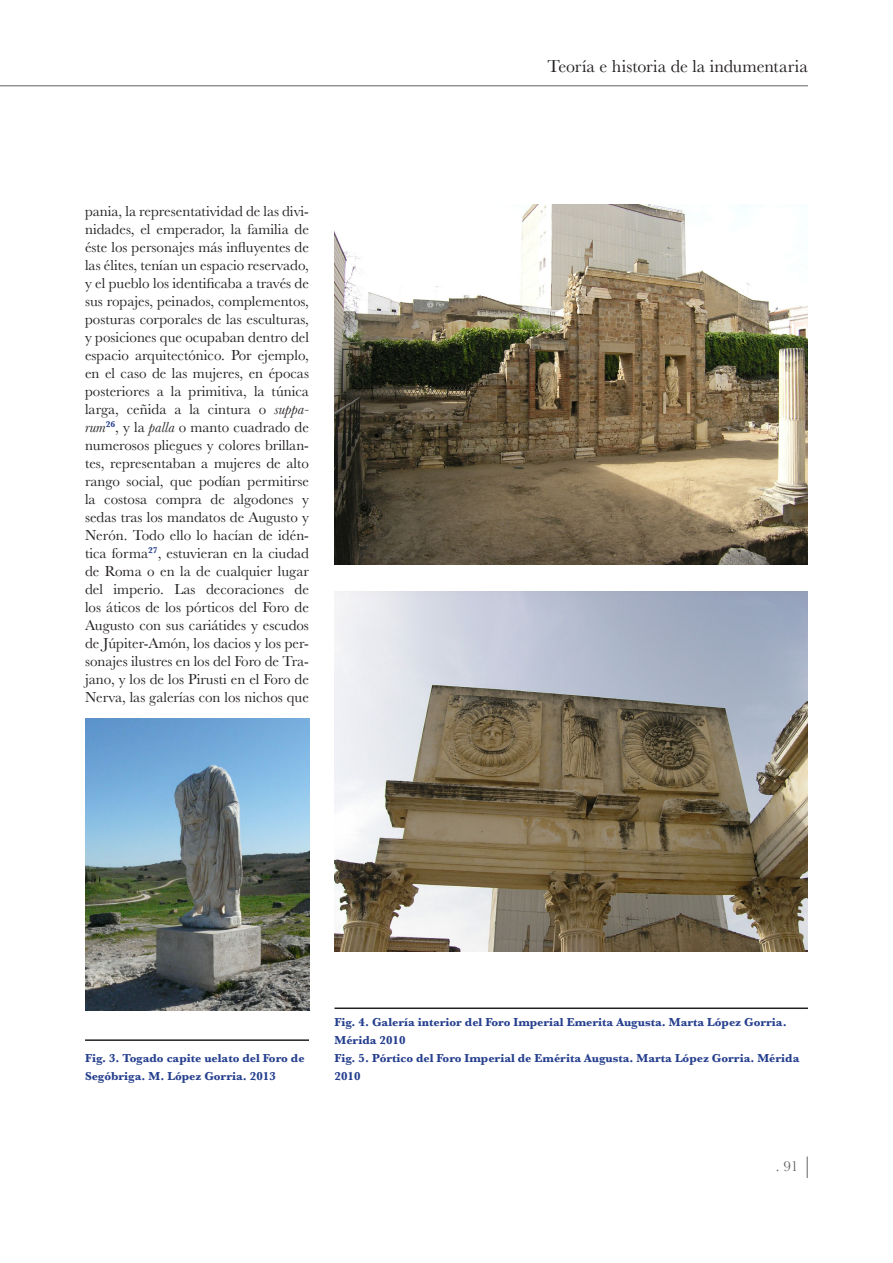
<style>
.page{position:relative;width:893px;height:1263px;background:#fff}
.page>*{position:absolute;margin:0;border:0;box-sizing:border-box;transform-origin:0 0}
.t1{font:18px "Baskerville";letter-spacing:.005em;color:#231f20}
.texto_columna_z{font:15px/18px "Baskerville";color:#231f20;text-align:justify}
.t2{font:15px "Baskerville";color:#636366}
.subtitulos{font:700 12px/18px "Baskerville";color:#253f8e}
.s1{font-style:italic}
</style>
<div class="page">
<hr style="left:0;top:85px;width:808px;height:1px;background:#636366">
<svg style="left:807px;top:1156px;width:1px;height:22px"></svg>
<img style="left:85px;top:718px;width:224px;height:292px">
<hr style="left:85px;top:1039px;width:224px;height:2px;background:#231f20">
<img style="left:334px;top:204px;width:474px;height:360px">
<img style="left:334px;top:592px;width:474px;height:360px">
<hr style="left:334px;top:1007px;width:474px;height:2px;background:#231f20">
<p class="texto_columna_z" style="left:85px;top:202px;width:225px">pania, la representatividad de las divi&shy;nidades, el emperador, la familia de éste los personajes más influyentes de las élites, tenían un espacio reservado, y el pueblo los identificaba a través de sus ropajes, peinados, complementos, posturas corporales de las esculturas, y posiciones que ocupaban dentro del espacio arquitectónico. Por ejemplo, en el caso de las mujeres, en épocas posteriores a la primitiva, la túnica larga, ceñida a la cintura o <span class="s1">suppa&shy;rum</span><sup>26</sup>, y la <span class="s1">palla</span> o manto cuadrado de numerosos pliegues y colores brillan&shy;tes, representaban a mujeres de alto rango social, que podían permitirse la costosa compra de algodones y sedas tras los mandatos de Augusto y Nerón. Todo ello lo hacían de idén&shy;tica forma<sup>27</sup>, estuvieran en la ciudad de Roma o en la de cualquier lugar del imperio. Las decoraciones de los áticos de los pórticos del Foro de Augusto con sus cariátides y escudos de Júpiter-Amón, los dacios y los per&shy;sonajes ilustres en los del Foro de Tra&shy;jano, y los de los Pirusti en el Foro de Nerva, las galerías con los nichos que</p>
<p class="t1" style="left:548px;top:55px;width:262px">Teoría e historia de la indumentaria</p>
<p class="subtitulos" style="left:85px;top:1049px;width:221px">Fig. 3. Togado capite uelato del Foro de<br>Segóbriga. M. López Gorria. 2013</p>
<p class="subtitulos" style="left:334px;top:1013px;width:454px">Fig. 4. Galería interior del Foro Imperial Emerita Augusta. Marta López Gorria.<br>Mérida 2010</p>
<p class="subtitulos" style="left:334px;top:1049px;width:466px">Fig. 5. Pórtico del Foro Imperial de Emérita Augusta. Marta López Gorria. Mérida<br>2010</p>
<p class="t2" style="left:776px;top:1156px;width:24px">. 91</p>
</div>
